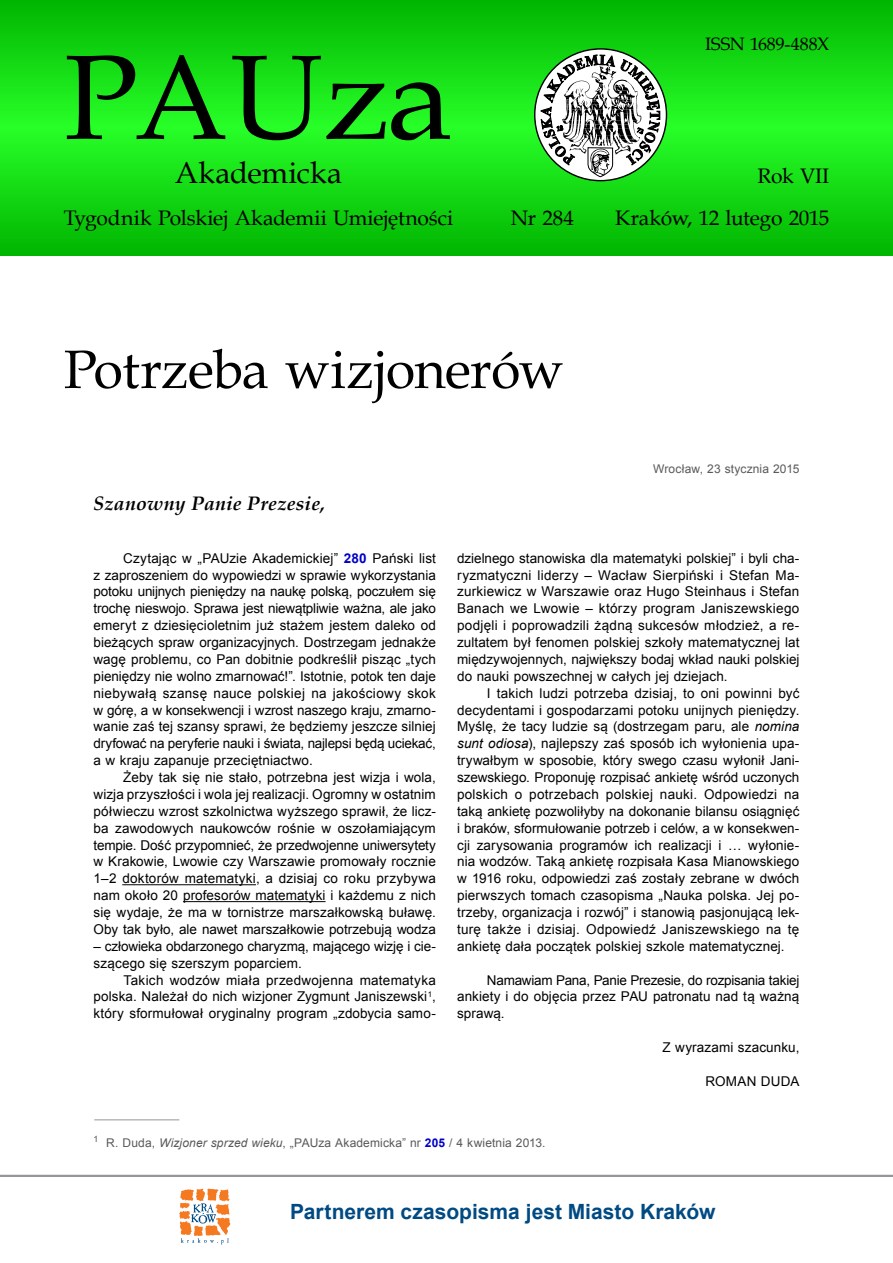
<style>
.page{position:relative;width:893px;height:1263px;background:#fff}
.page>*{position:absolute;margin:0;border:0;box-sizing:border-box;transform-origin:0 0}
.t1{font:120px "Book Antiqua";letter-spacing:-.01em;color:#000}
.t2{font:54px "Book Antiqua";letter-spacing:-.015em;color:#000}
.t3{font:30px "Book Antiqua";color:#000}
.t4{font:21px/41.4px "Book Antiqua";letter-spacing:-.01em;color:#000;text-align:right}
.t5{font:700 21px "Arial";color:#004a83}
.t6{font:italic 700 19.5px "Book Antiqua";letter-spacing:.01em;color:#000}
.t7{font:18px "Book Antiqua";letter-spacing:-.005em;color:#000}
.t8{font:13.5px/16.8px "Arial";letter-spacing:.005em;color:#000;text-align:justify}
.t9{font:12px "Arial";letter-spacing:.01em;color:#58595b}
.s1{font-weight:700;color:#0000c8}
.s2{font-style:italic}
</style>
<div class="page">
<svg style="left:0;top:0;width:893px;height:255px;background:#13d813"></svg>
<svg style="left:535px;top:49px;width:131px;height:132px"></svg>
<svg style="left:540px;top:46px;width:120px;height:131px"></svg>
<hr style="left:0;top:1175px;width:893px;height:2px;background:#939598">
<svg style="left:179px;top:1189px;width:51px;height:55px"></svg>
<hr style="left:122px;top:884px;width:134px;height:1px;background:#000">
<hr style="left:183px;top:901px;width:143px;height:1px;background:#000">
<hr style="left:94px;top:1119px;width:85px;height:1px;background:#939598">
<h1 class="t1" style="left:64px;top:14px;width:390px">PAUza</h1>
<h3 class="t3" style="left:175px;top:152px;width:169px">Akademicka</h3>
<h3 class="t4" style="left:64px;top:197px;width:391px">Tygodnik Polskiej Akademii Umiejętności</h3>
<h3 class="t4" style="left:511px;top:197px;width:64px">Nr 284</h3>
<h3 class="t7" style="left:705px;top:32px;width:126px">ISSN 1689-488X</h3>
<h3 class="t4" style="left:615px;top:155px;width:216px">Rok VII<br>Kraków, 12 lutego 2015</h3>
<h2 class="t2" style="left:64px;top:332px;width:501px">Potrzeba wizjonerów</h2>
<h3 class="t6" style="left:94px;top:489px;width:233px">Szanowny Panie Prezesie,</h3>
<p class="t9" style="left:653px;top:460px;width:148px">Wrocław, 23 stycznia 2015</p>
<p class="t8" style="left:94px;top:549px;width:344px;text-indent:30px">Czytając w „PAUzie Akademickiej” <span class="s1">280</span> Pański list z zaproszeniem do wypowiedzi w sprawie wykorzystania potoku unijnych pieniędzy na naukę polską, poczułem się trochę nieswojo. Sprawa jest niewątpliwie ważna, ale jako emeryt z dziesięcioletnim już stażem jestem daleko od bieżących spraw organizacyjnych. Dostrzegam jednakże wagę problemu, co Pan dobitnie podkreślił pisząc „tych pieniędzy nie wolno zmarnować!”. Istotnie, potok ten daje niebywałą szansę nauce polskiej na jakościowy skok w górę, a w konsekwencji i wzrost naszego kraju, zmarno&shy;wanie zaś tej szansy sprawi, że będziemy jeszcze silniej dryfować na peryferie nauki i świata, najlepsi będą uciekać, a w kraju zapanuje przeciętniactwo.</p>
<p class="t8" style="left:94px;top:769px;width:344px;text-indent:30px">Żeby tak się nie stało, potrzebna jest wizja i wola, wizja przyszłości i wola jej realizacji. Ogromny w ostatnim półwieczu wzrost szkolnictwa wyższego sprawił, że licz&shy;ba zawodowych naukowców rośnie w oszołamiającym tempie. Dość przypomnieć, że przedwojenne uniwersytety w Krakowie, Lwowie czy Warszawie promowały rocznie 1–2 doktorów matematyki, a dzisiaj co roku przybywa nam około 20 profesorów matematyki i każdemu z nich się wydaje, że ma w tornistrze marszałkowską buławę.<br>Oby tak było, ale nawet marszałkowie potrzebują wodza</p>
<p class="t8" style="left:94px;top:937px;width:344px">– człowieka obdarzonego charyzmą, mającego wizję i cie&shy;szącego się szerszym poparciem.</p>
<p class="t8" style="left:94px;top:971px;width:344px;text-indent:30px">Takich wodzów miała przedwojenna matematyka polska. Należał do nich wizjoner Zygmunt Janiszewski<sup>1</sup>, który sformułował oryginalny program „zdobycia samo-</p>
<p class="t8" style="left:457px;top:549px;width:344px">dzielnego stanowiska dla matematyki polskiej” i byli cha&shy;ryzmatyczni liderzy – Wacław Sierpiński i Stefan Ma&shy;zurkiewicz w Warszawie oraz Hugo Steinhaus i Stefan Banach we Lwowie – którzy program Janiszewskiego podjęli i poprowadzili żądną sukcesów młodzież, a re&shy;zultatem był fenomen polskiej szkoły matematycznej lat międzywojennych, największy bodaj wkład nauki polskiej do nauki powszechnej w całych jej dziejach.</p>
<p class="t8" style="left:457px;top:684px;width:344px;text-indent:30px">I takich ludzi potrzeba dzisiaj, to oni powinni być decydentami i gospodarzami potoku unijnych pieniędzy.<br>Myślę, że tacy ludzie są (dostrzegam paru, ale <span class="s2">nomina sunt odiosa</span>), najlepszy zaś sposób ich wyłonienia upa&shy;trywałbym w sposobie, który swego czasu wyłonił Jani&shy;szewskiego. Proponuję rozpisać ankietę wśród uczonych polskich o potrzebach polskiej nauki. Odpowiedzi na taką ankietę pozwoliłyby na dokonanie bilansu osiągnięć i braków, sformułowanie potrzeb i celów, a w konsekwen&shy;cji zarysowania programów ich realizacji i … wyłonie&shy;nia wodzów. Taką ankietę rozpisała Kasa Mianowskiego w 1916 roku, odpowiedzi zaś zostały zebrane w dwóch pierwszych tomach czasopisma „Nauka polska. Jej po&shy;trzeby, organizacja i rozwój” i stanowią pasjonującą lek&shy;turę także i dzisiaj. Odpowiedź Janiszewskiego na tę ankietę dała początek polskiej szkole matematycznej.</p>
<p class="t8" style="left:457px;top:971px;width:344px;text-indent:30px">Namawiam Pana, Panie Prezesie, do rozpisania takiej ankiety i do objęcia przez PAU patronatu nad tą ważną sprawą.</p>
<p class="t8" style="left:662px;top:1039px;width:139px">Z wyrazami szacunku,</p>
<p class="t8" style="left:705px;top:1072px;width:96px">ROMAN DUDA</p>
<p class="t9" style="left:94px;top:1134px;width:454px"><sup>1</sup> R. Duda, <span class="s2">Wizjoner sprzed wieku</span>, „PAUza Akademicka” nr <span class="s1">205</span> / 4 kwietnia 2013.</p>
<h3 class="t5" style="left:290px;top:1196px;width:427px">Partnerem czasopisma jest Miasto Kraków</h3>
</div>
